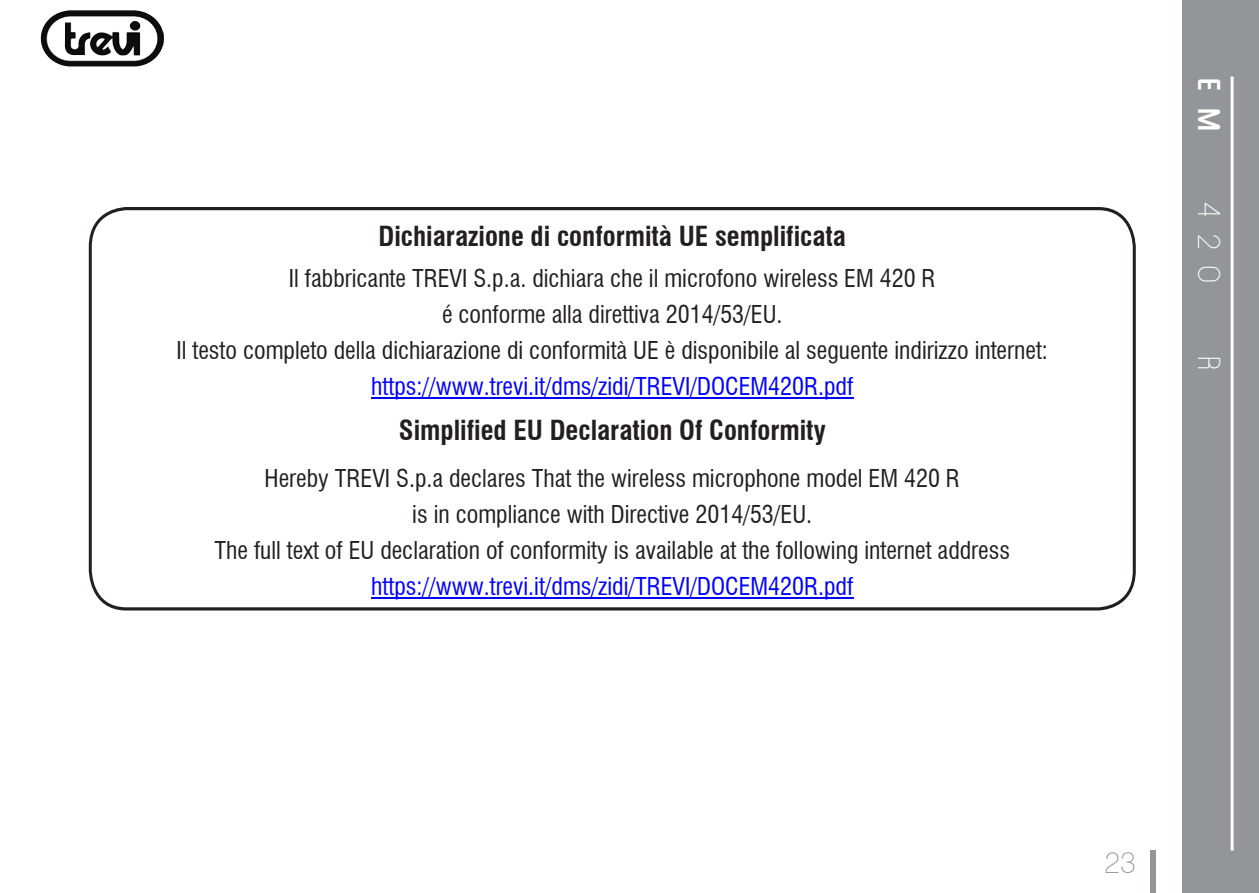
<style>
.page{position:relative;width:1259px;height:893px;background:#fff}
.page>*{position:absolute;margin:0;border:0;box-sizing:border-box;transform-origin:0 0}
.t1{font:33px "Horatio D Ligh";color:#fff}
.t2{font:500 33px "Horatio D";color:#fff}
.t3{font:100 30px "Swiss 721 BT";color:#939598}
.t4{font:700 condensed 27px "Swiss 721 BT";color:#231f20}
.t5{font:condensed 24px/36px "Swiss 721 BT";color:#231f20;text-align:center}
.s1{color:#00f}
</style>
<div class="page">
<div style="left:1182px;top:0;width:77px;height:893px;background:#939598"></div>
<img style="left:41px;top:10px;width:28px;height:42px">
<div style="left:1150px;top:851px;width:5px;height:42px;background:#939598"></div>
<hr style="left:1230px;top:76px;width:3px;height:774px;background:#fff">
<hr style="left:371px;top:397px;width:482px;height:2px;background:#00f">
<hr style="left:371px;top:597px;width:482px;height:2px;background:#00f">
<div style="left:89px;top:207px;width:1046px;height:403px;border:3px solid #231f20;border-radius:37px"></div>
<p class="t4" style="left:378px;top:220px;width:469px">Dichiarazione di conformità UE semplificata</p>
<p class="t5" style="left:176px;top:260px;width:873px">Il fabbricante TREVI S.p.a. dichiara che il microfono wireless EM 420 R<br>é conforme alla direttiva 2014/53/EU.<br>Il testo completo della dichiarazione di conformità UE è disponibile al seguente indirizzo internet: <span class="s1">https://www.trevi.it/dms/zidi/TREVI/DOCEM420R.pdf</span></p>
<p class="t4" style="left:399px;top:414px;width:428px">Simplified EU Declaration Of Conformity</p>
<p class="t5" style="left:214px;top:460px;width:797px">Hereby TREVI S.p.a declares That the wireless microphone model EM 420 R<br>is in compliance with Directive 2014/53/EU.<br>The full text of EU declaration of conformity is available at the following internet address <span class="s1">https://www.trevi.it/dms/zidi/TREVI/DOCEM420R.pdf</span></p>
<h1 class="t2" style="left:1227px;top:77px;width:57px;rotate:90deg">E M</h1>
<h1 class="t1" style="left:1227px;top:202px;width:82px;rotate:90deg">420</h1>
<h1 class="t1" style="left:1227px;top:355px;width:18px;rotate:90deg">R</h1>
<p class="t3" style="left:1104px;top:844px;width:33px">23</p>
</div>
